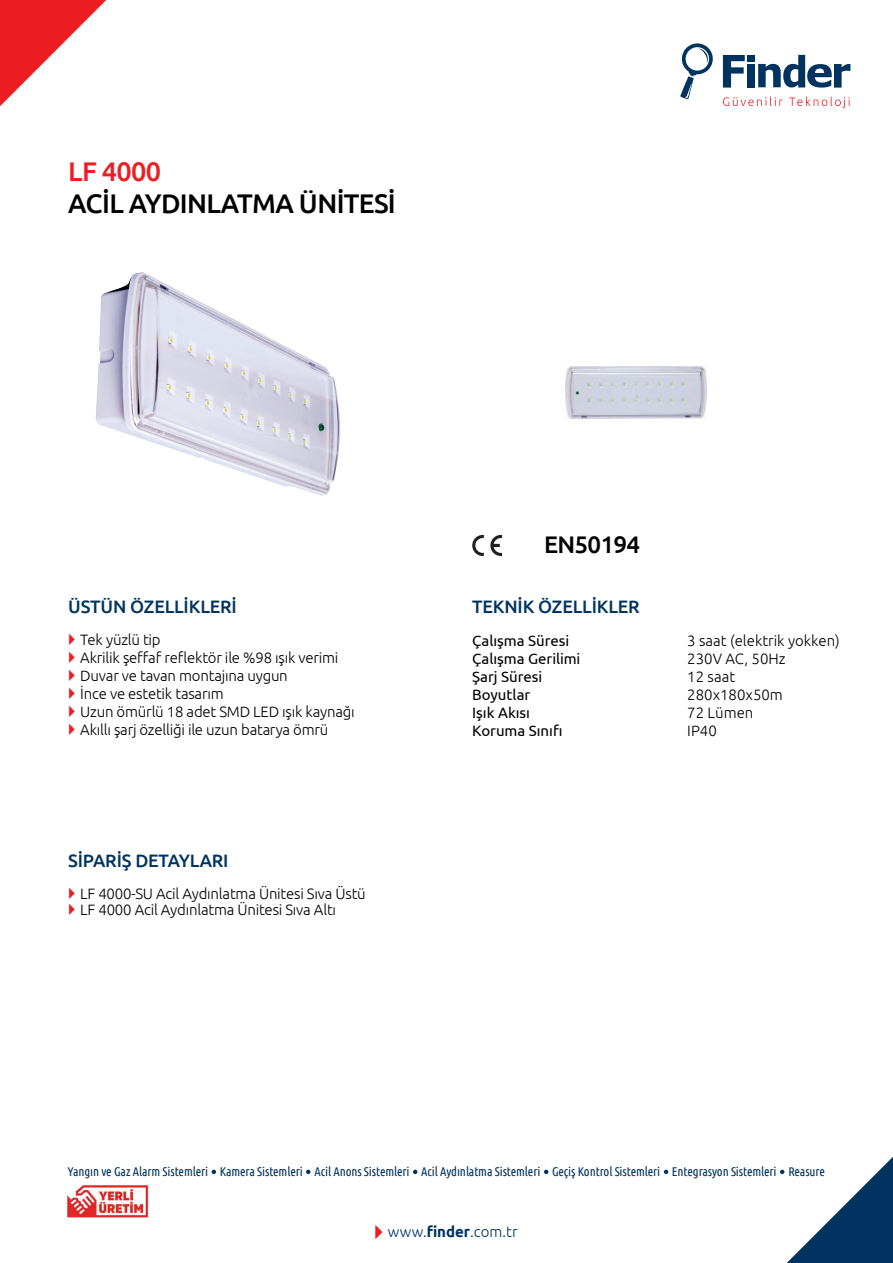
<style>
.page{position:relative;width:893px;height:1263px;background:#fff}
.page>*{position:absolute;margin:0;border:0;box-sizing:border-box;transform-origin:0 0}
.t1{font:500 27px "Ubuntu";letter-spacing:-.025em;color:#000002}
.t2{font:500 27px "Ubuntu";letter-spacing:-.025em;color:#ee1d23}
.t3{font:500 24px "Ubuntu";letter-spacing:-.03em;color:#000001}
.t4{font:500 18px "Ubuntu";letter-spacing:-.01em;color:#00335f}
.t5{font:300 15px/18px "Ubuntu";letter-spacing:-.015em;color:#000002}
.t6{font:15px/18px "Ubuntu";color:#000002}
.t7{font:300 15px "Ubuntu";color:#00335f}
.t8{font:12.6px "Ubuntu Condensed";letter-spacing:-.01em;color:#00335f}
.s1{color:#ee1d23}
.s2{font-weight:700}
</style>
<div class="page">
<svg style="left:0;top:0;width:106px;height:106px"></svg>
<svg style="left:375px;top:1225px;width:7px;height:14px"></svg>
<svg style="left:723px;top:55px;width:22px;height:33px"></svg>
<div style="left:747px;top:55px;width:8px;height:6px;background:#00335f"></div>
<div style="left:747px;top:64px;width:8px;height:24px;background:#00335f"></div>
<svg style="left:758px;top:55px;width:92px;height:33px"></svg>
<svg style="left:680px;top:43px;width:33px;height:56px"></svg>
<svg style="left:723px;top:97px;width:60px;height:9px"></svg>
<svg style="left:789px;top:97px;width:61px;height:11px"></svg>
<svg style="left:212px;top:1169px;width:4px;height:5px"></svg>
<svg style="left:306px;top:1169px;width:4px;height:5px"></svg>
<svg style="left:413px;top:1169px;width:4px;height:5px"></svg>
<svg style="left:544px;top:1169px;width:4px;height:5px"></svg>
<svg style="left:664px;top:1169px;width:4px;height:5px"></svg>
<svg style="left:780px;top:1157px;width:113px;height:106px"></svg>
<svg style="left:472px;top:535px;width:12px;height:21px"></svg>
<svg style="left:490px;top:535px;width:12px;height:21px"></svg>
<img style="left:95px;top:272px;width:245px;height:223px">
<img style="left:565px;top:367px;width:142px;height:52px">
<img style="left:67px;top:1185px;width:82px;height:33px">
<h1 class="t2" style="left:68px;top:154px;width:94px">LF 4000</h1>
<h1 class="t1" style="left:68px;top:187px;width:329px">ACİL AYDINLATMA ÜNİTESİ</h1>
<h2 class="t3" style="left:544px;top:529px;width:97px">EN50194</h2>
<p class="t4" style="left:68px;top:595px;width:170px">ÜSTÜN ÖZELLİKLERİ</p>
<p class="t4" style="left:472px;top:595px;width:169px">TEKNİK ÖZELLİKLER</p>
<p class="t5" style="left:63px;top:631px;width:100px"><span class="s1">✔</span>Tek yüzlü tip</p>
<p class="t5" style="left:63px;top:649px;width:277px"><span class="s1">✔</span>Akrilik şeffaf reflektör ile %98 ışık verimi</p>
<p class="t5" style="left:63px;top:667px;width:227px"><span class="s1">✔</span>Duvar ve tavan montajına uygun</p>
<p class="t5" style="left:63px;top:685px;width:163px"><span class="s1">✔</span>İnce ve estetik tasarım</p>
<p class="t5" style="left:63px;top:703px;width:294px"><span class="s1">✔</span>Uzun ömürlü 18 adet SMD LED ışık kaynağı</p>
<p class="t5" style="left:63px;top:721px;width:267px"><span class="s1">✔</span>Akıllı şarj özelliği ile uzun batarya ömrü</p>
<p class="t4" style="left:68px;top:849px;width:162px">SİPARİŞ DETAYLARI</p>
<p class="t5" style="left:63px;top:884px;width:305px"><span class="s1">✔</span>LF 4000-SU Acil Aydınlatma Ünitesi Sıva Üstü</p>
<p class="t5" style="left:63px;top:900px;width:275px"><span class="s1">✔</span>LF 4000 Acil Aydınlatma Ünitesi Sıva Altı</p>
<p class="t6" style="left:472px;top:632px;width:110px">Çalışma Süresi<br>Çalışma Gerilimi<br>Şarj Süresi<br>Boyutlar<br>Işık Akısı<br>Koruma Sınıfı</p>
<p class="t5" style="left:687px;top:632px;width:154px">3 saat (elektrik yokken)<br>230V AC, 50Hz<br>12 saat<br>280x180x50m<br>72 Lümen<br>IP40</p>
<p class="t8" style="left:68px;top:1163px;width:759px">Yangın ve Gaz Alarm Sistemleri Kamera Sistemleri Acil Anons Sistemleri Acil Aydınlatma Sistemleri Geçiş Kontrol Sistemleri Entegrasyon Sistemleri Reasure</p>
<p class="t7" style="left:388px;top:1222px;width:131px">www.<span class="s2">finder</span>.com.tr</p>
</div>
